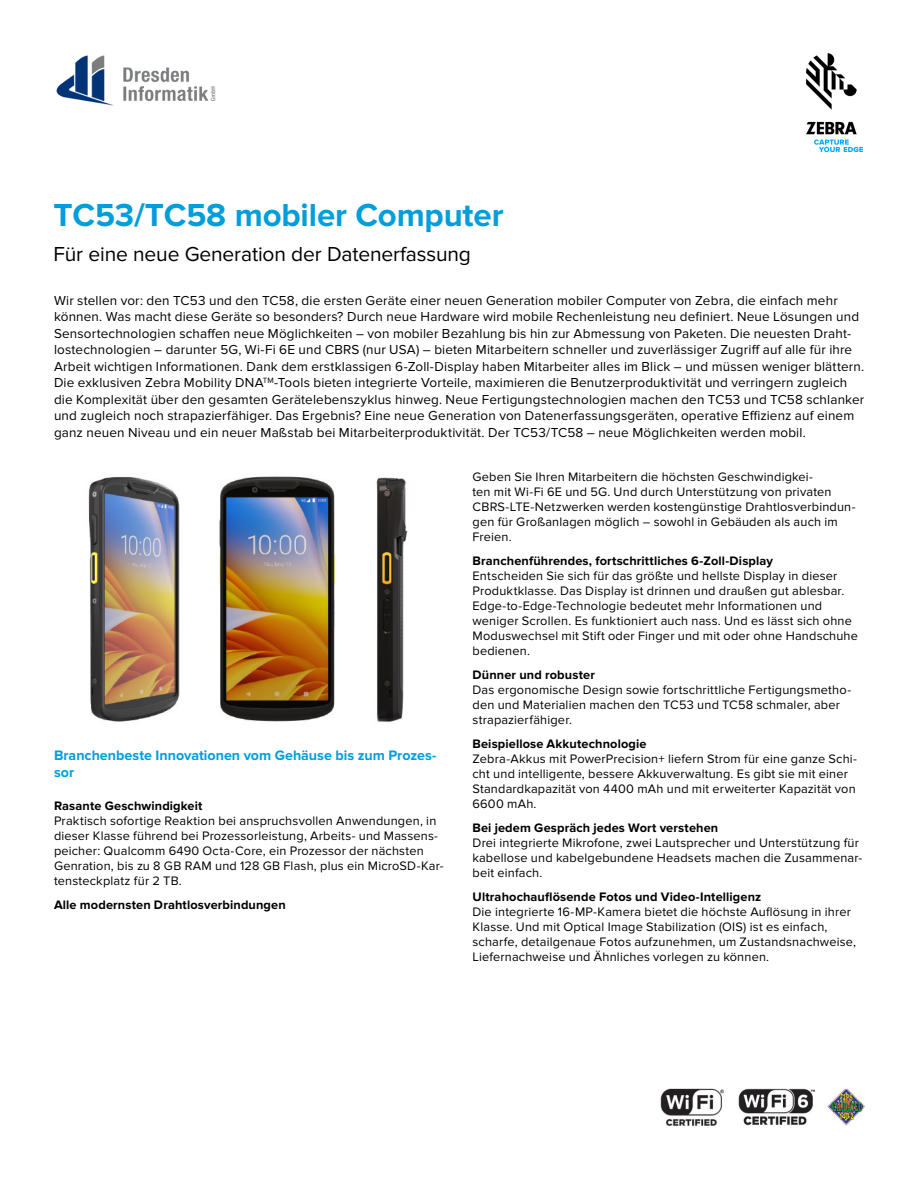
<style>
.page{position:relative;width:918px;height:1188px;background:#fff}
.page>*{position:absolute;margin:0;border:0;box-sizing:border-box;transform-origin:0 0}
.t1{font:700 33px "Proxima Nova";letter-spacing:-.005em;color:#009edb}
.t2{font:21px "Proxima Nova";letter-spacing:-.005em;color:#000}
.t3{font:700 14.25px/17.2px "Proxima Nova";color:#009edb}
.t4{font:13.5px/16.5px "Proxima Nova";letter-spacing:.01em;color:#000}
.t5{font:12.75px/15px "Proxima Nova";letter-spacing:.015em;color:#000}
.t6{font:700 12.75px "Proxima Nova";letter-spacing:.01em;color:#000}
</style>
<div class="page">
<img style="left:806px;top:54px;width:56px;height:97px">
<img style="left:660px;top:1088px;width:204px;height:38px">
<img style="left:88px;top:476px;width:320px;height:246px">
<img style="left:56px;top:55px;width:160px;height:51px">
<h1 class="t1" style="left:54px;top:196px;width:452px">TC53/TC58 mobiler Computer</h1>
<h2 class="t2" style="left:54px;top:242px;width:419px">Für eine neue Generation der Datenerfassung</h2>
<p class="t4" style="left:54px;top:292px;width:812px">Wir stellen vor: den TC53 und den TC58, die ersten Geräte einer neuen Generation mobiler Computer von Zebra, die einfach mehr können. Was macht diese Geräte so besonders? Durch neue Hardware wird mobile Rechenleistung neu definiert. Neue Lösungen und Sensortechnologien schaffen neue Möglichkeiten – von mobiler Bezahlung bis hin zur Abmessung von Paketen. Die neuesten Draht&shy;lostechnologien – darunter 5G, Wi-Fi 6E und CBRS (nur USA) – bieten Mitarbeitern schneller und zuverlässiger Zugriff auf alle für ihre Arbeit wichtigen Informationen. Dank dem erstklassigen 6-Zoll-Display haben Mitarbeiter alles im Blick – und müssen weniger blättern.<br>Die exklusiven Zebra Mobility DNA<sup>TM</sup>-Tools bieten integrierte Vorteile, maximieren die Benutzerproduktivität und verringern zugleich die Komplexität über den gesamten Gerätelebenszyklus hinweg. Neue Fertigungstechnologien machen den TC53 und TC58 schlanker und zugleich noch strapazierfähiger. Das Ergebnis? Eine neue Generation von Datenerfassungsgeräten, operative Effizienz auf einem ganz neuen Niveau und ein neuer Maßstab bei Mitarbeiterproduktivität. Der TC53/TC58 – neue Möglichkeiten werden mobil.</p>
<p class="t3" style="left:54px;top:747px;width:384px">Branchenbeste Innovationen vom Gehäuse bis zum Prozes&shy;sor</p>
<p class="t6" style="left:54px;top:799px;width:150px">Rasante Geschwindigkeit</p>
<p class="t5" style="left:54px;top:814px;width:391px">Praktisch sofortige Reaktion bei anspruchsvollen Anwendungen, in dieser Klasse führend bei Prozessorleistung, Arbeits- und Massens&shy;peicher: Qualcomm 6490 Octa-Core, ein Prozessor der nächsten Genration, bis zu 8 GB RAM und 128 GB Flash, plus ein MicroSD-Kar&shy;tensteckplatz für 2 TB.</p>
<p class="t6" style="left:54px;top:898px;width:233px">Alle modernsten Drahtlosverbindungen</p>
<p class="t5" style="left:473px;top:469px;width:385px">Geben Sie Ihren Mitarbeitern die höchsten Geschwindigkei-<br>ten mit Wi-Fi 6E und 5G. Und durch Unterstützung von privaten CBRS-LTE-Netzwerken werden kostengünstige Drahtlosverbindun&shy;gen für Großanlagen möglich – sowohl in Gebäuden als auch im Freien.</p>
<p class="t6" style="left:473px;top:553px;width:302px">Branchenführendes, fortschrittliches 6-Zoll-Display</p>
<p class="t5" style="left:473px;top:568px;width:387px">Entscheiden Sie sich für das größte und hellste Display in dieser Produktklasse. Das Display ist drinnen und draußen gut ablesbar.<br>Edge-to-Edge-Technologie bedeutet mehr Informationen und weniger Scrollen. Es funktioniert auch nass. Und es lässt sich ohne Moduswechsel mit Stift oder Finger und mit oder ohne Handschuhe bedienen.</p>
<p class="t6" style="left:473px;top:667px;width:124px">Dünner und robuster</p>
<p class="t5" style="left:473px;top:682px;width:380px">Das ergonomische Design sowie fortschrittliche Fertigungsmetho&shy;den und Materialien machen den TC53 und TC58 schmaler, aber strapazierfähiger.</p>
<p class="t6" style="left:473px;top:736px;width:175px">Beispiellose Akkutechnologie</p>
<p class="t5" style="left:473px;top:751px;width:386px">Zebra-Akkus mit PowerPrecision+ liefern Strom für eine ganze Schi&shy;cht und intelligente, bessere Akkuverwaltung. Es gibt sie mit einer Standardkapazität von 4400 mAh und mit erweiterter Kapazität von 6600 mAh.</p>
<p class="t6" style="left:473px;top:820px;width:247px">Bei jedem Gespräch jedes Wort verstehen</p>
<p class="t5" style="left:473px;top:835px;width:391px">Drei integrierte Mikrofone, zwei Lautsprecher und Unterstützung für kabellose und kabelgebundene Headsets machen die Zusammenar&shy;beit einfach.</p>
<p class="t6" style="left:473px;top:889px;width:290px">Ultrahochauflösende Fotos und Video-Intelligenz</p>
<p class="t5" style="left:473px;top:904px;width:385px">Die integrierte 16-MP-Kamera bietet die höchste Auflösung in ihrer Klasse. Und mit Optical Image Stabilization (OIS) ist es einfach, scharfe, detailgenaue Fotos aufzunehmen, um Zustandsnachweise, Liefernachweise und Ähnliches vorlegen zu können.</p>
</div>
